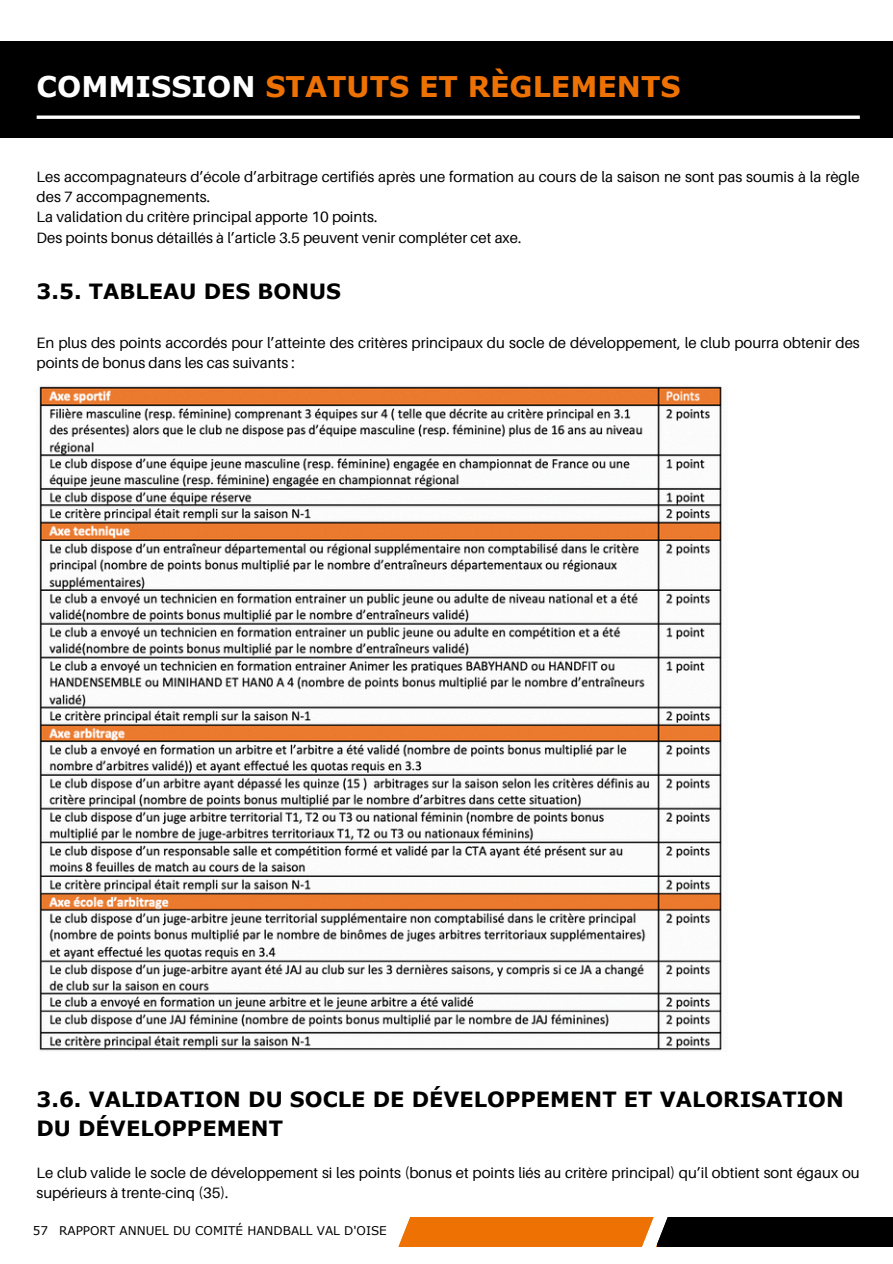
<style>
.page{position:relative;width:893px;height:1264px;background:#fff}
.page>*{position:absolute;margin:0;border:0;box-sizing:border-box;transform-origin:0 0}
.t1{font:700 28.5px "Verdana";color:#ee7203}
.t2{font:700 21px/29.2px "Verdana";color:#000}
.t3{font:15px/20.2px "Aileron";color:#000}
.t4{font:12px "Verdana";color:#000}
.s1{color:#fff}
</style>
<div class="page">
<div style="left:0;top:41px;width:892px;height:96px;background:#000"></div>
<svg style="left:37px;top:115px;width:822px;height:4px;background:#d7d7d7"></svg>
<div style="left:656px;top:1217px;width:236px;height:30px;background:#000"></div>
<div style="left:397px;top:1217px;width:259px;height:30px;background:#ee7203"></div>
<svg style="left:642px;top:1217px;width:26px;height:30px"></svg>
<svg style="left:397px;top:1217px;width:13px;height:30px"></svg>
<img style="left:39px;top:386px;width:683px;height:665px">
<h1 class="t1" style="left:37px;top:68px;width:645px"><span class="s1">COMMISSION</span> STATUTS ET RÈGLEMENTS</h1>
<h3 class="t3" style="left:37px;top:166px;width:824px">Les accompagnateurs d’école d’arbitrage certifiés après une formation au cours de la saison ne sont pas soumis à la règle des 7 accompagnements.<br>La validation du critère principal apporte 10 points.<br>Des points bonus détaillés à l’article 3.5 peuvent venir compléter cet axe.</h3>
<p class="t2" style="left:37px;top:276px;width:306px">3.5. TABLEAU DES BONUS</p>
<h3 class="t3" style="left:37px;top:332px;width:824px">En plus des points accordés pour l’atteinte des critères principaux du socle de développement, le club pourra obtenir des points de bonus dans les cas suivants :</h3>
<h3 class="t2" style="left:37px;top:1083px;width:808px">3.6. VALIDATION DU SOCLE DE DÉVELOPPEMENT ET VALORISATION<br>DU DÉVELOPPEMENT</h3>
<h2 class="t3" style="left:37px;top:1161px;width:824px">Le club valide le socle de développement si les points (bonus et points liés au critère principal) qu’il obtient sont égaux ou supérieurs à trente-cinq (35).</h2>
<h2 class="t4" style="left:33px;top:1222px;width:17px">57</h2>
<p class="t4" style="left:59px;top:1222px;width:329px">RAPPORT ANNUEL DU COMITÉ HANDBALL VAL D'OISE</p>
</div>
